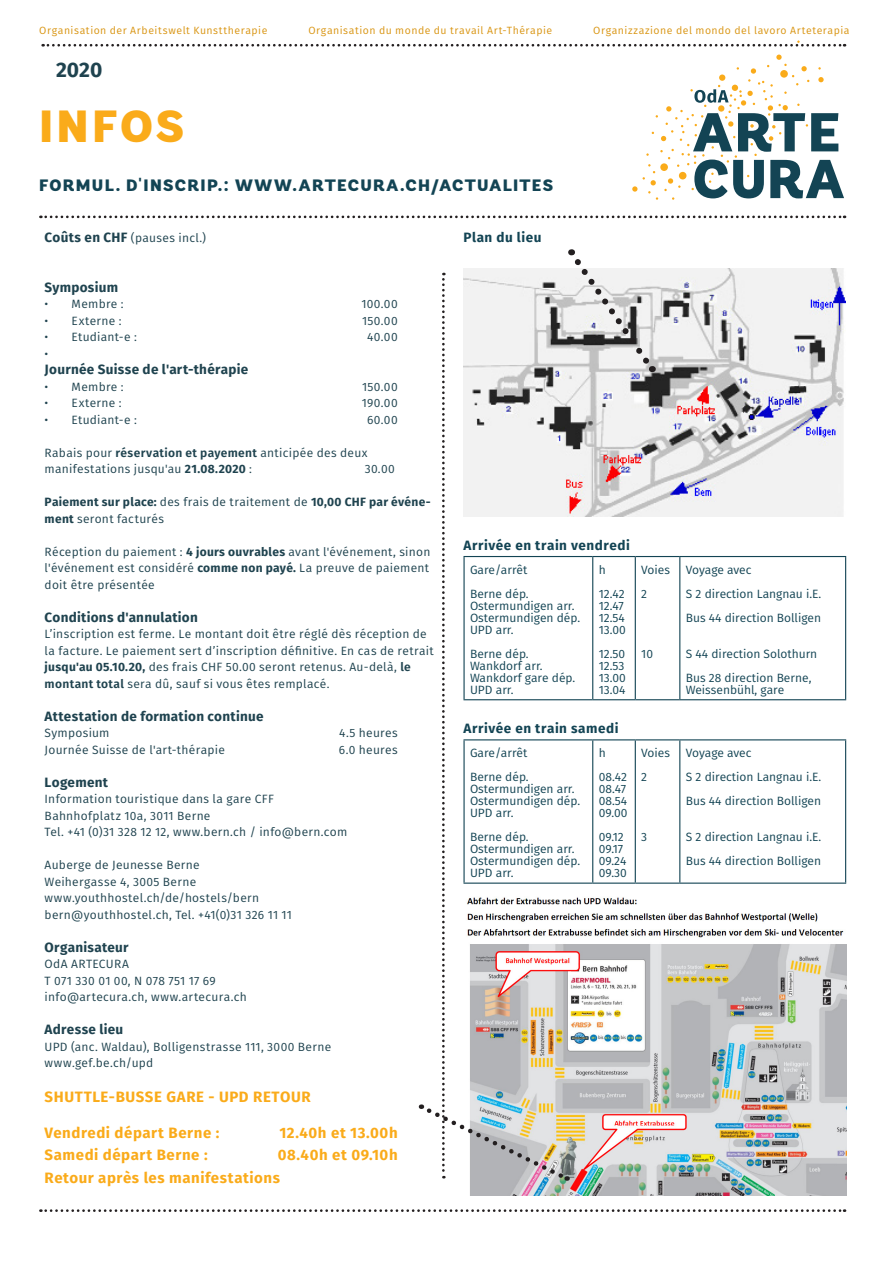
<style>
.page{position:relative;width:893px;height:1263px;background:#fff}
.page>*{position:absolute;margin:0;border:0;box-sizing:border-box;transform-origin:0 0}
.COPY_Titel{font:900 45px "Andes";letter-spacing:.065em;color:#faab1a}
.Aufzählung{font:700 21px "Fira Sans";color:#1f434f}
.COPY_Titel-2{font:900 16.5px "Andes";letter-spacing:.08em;color:#134454}
.Aufzählung-2{font:700 15px "Fira Sans";letter-spacing:.035em;color:#faab1a}
.Aufzählung-3{font:700 13.5px "Fira Sans";letter-spacing:.02em;color:#1f434f}
.Aufzählung-4{font:700 13.5px "Fira Sans";letter-spacing:.04em;color:#134454}
.Aufzählung-5{font:12px/16.5px "Fira Sans";letter-spacing:.025em;color:#1f434f}
.t1{font:12px/12px "Fira Sans";color:#134454}
.Aufzählung-6{font:700 12px/16.5px "Fira Sans";letter-spacing:.025em;color:#1f434f}
.COPY_klein{font:10.5px "Fira Sans";letter-spacing:.05em;color:#d99512}
.s1{font-weight:700;font-size:13.5px}
.s2{font-weight:600}
.s3{font-weight:700}
.s4{font-weight:400}
</style>
<div class="page">
<svg style="left:632px;top:186px;width:5px;height:6px"></svg>
<svg style="left:643px;top:55px;width:201px;height:145px"></svg>
<svg style="left:40px;top:216px;width:805px;height:2px"></svg>
<svg style="left:40px;top:1209px;width:805px;height:3px"></svg>
<svg style="left:43px;top:41px;width:802px;height:6px"></svg>
<img style="left:657px;top:268px;width:188px;height:249px">
<hr style="left:635px;top:556px;width:45px;height:1px;background:#134454">
<hr style="left:680px;top:556px;width:166px;height:1px;background:#134454">
<hr style="left:679px;top:557px;width:1px;height:142px;background:#134454">
<hr style="left:845px;top:557px;width:1px;height:142px;background:#134454">
<hr style="left:635px;top:699px;width:45px;height:1px;background:#134454">
<hr style="left:680px;top:699px;width:166px;height:1px;background:#134454">
<hr style="left:635px;top:739px;width:45px;height:1px;background:#134454">
<hr style="left:680px;top:739px;width:166px;height:1px;background:#134454">
<hr style="left:679px;top:740px;width:1px;height:142px;background:#134454">
<hr style="left:845px;top:740px;width:1px;height:142px;background:#134454">
<hr style="left:635px;top:882px;width:45px;height:2px;background:#134454">
<hr style="left:680px;top:882px;width:166px;height:2px;background:#134454">
<img style="left:470px;top:913px;width:376px;height:283px">
<svg style="left:421px;top:249px;width:236px;height:933px"></svg>
<p class="COPY_klein" style="left:39px;top:23px;width:230px">Organisation der Arbeitswelt Kunsttherapie</p>
<p class="COPY_klein" style="left:308px;top:23px;width:245px">Organisation du monde du travail Art-Thérapie</p>
<p class="COPY_klein" style="left:593px;top:23px;width:258px">Organizzazione del mondo del lavoro Arteterapia</p>
<p class="Aufzählung" style="left:56px;top:52px;width:48px">2020</p>
<p class="COPY_Titel" style="left:39px;top:97px;width:147px">INFOS</p>
<p class="COPY_Titel-2" style="left:39px;top:174px;width:516px">FORMUL. D'INSCRIP.: WWW.ARTECURA.CH/ACTUALITES</p>
<p class="Aufzählung-5" style="left:45px;top:230px;width:163px"><span class="s1">Coûts en CHF</span> (pauses incl.)</p>
<p class="Aufzählung-3" style="left:45px;top:276px;width:75px">Symposium</p>
<p class="Aufzählung-5" style="left:45px;top:296px;width:81px">• Membre :</p>
<p class="Aufzählung-5" style="left:361px;top:296px;width:38px">100.00</p>
<p class="Aufzählung-5" style="left:45px;top:312px;width:79px">• Externe :</p>
<p class="Aufzählung-5" style="left:362px;top:312px;width:37px">150.00</p>
<p class="Aufzählung-5" style="left:45px;top:329px;width:94px">• Etudiant-e :</p>
<p class="Aufzählung-5" style="left:367px;top:329px;width:32px">40.00</p>
<p class="Aufzählung-5" style="left:45px;top:345px;width:5px">•</p>
<p class="Aufzählung-3" style="left:45px;top:358px;width:205px">Journée Suisse de l'art-thérapie</p>
<p class="Aufzählung-5" style="left:45px;top:378px;width:81px">• Membre :</p>
<p class="Aufzählung-5" style="left:362px;top:378px;width:37px">150.00</p>
<p class="Aufzählung-5" style="left:45px;top:395px;width:79px">• Externe :</p>
<p class="Aufzählung-5" style="left:362px;top:395px;width:37px">190.00</p>
<p class="Aufzählung-5" style="left:45px;top:411px;width:94px">• Etudiant-e :</p>
<p class="Aufzählung-5" style="left:367px;top:411px;width:32px">60.00</p>
<p class="Aufzählung-5" style="left:45px;top:444px;width:324px">Rabais pour <span class="s2">réservation et payement</span> anticipée des deux manifestations jusqu'au <span class="s3">21.08.2020</span> :</p>
<p class="Aufzählung-5" style="left:365px;top:461px;width:32px">30.00</p>
<p class="Aufzählung-6" style="left:45px;top:493px;width:388px">Paiement sur place: <span class="s4">des frais de traitement de</span> 10,00 CHF par événe&shy;ment <span class="s4">seront facturés</span></p>
<p class="Aufzählung-5" style="left:45px;top:543px;width:387px;text-align:justify">Réception du paiement : <span class="s3">4 jours ouvrables</span> avant l'événement, sinon l'événement est considéré <span class="s3">comme non payé.</span> La preuve de paiement doit être présentée</p>
<p class="Aufzählung-3" style="left:45px;top:606px;width:155px">Conditions d'annulation</p>
<p class="Aufzählung-5" style="left:45px;top:626px;width:391px">L’inscription est ferme. Le montant doit être réglé dès réception de la facture. Le paiement sert d’inscription définitive. En cas de retrait <span class="s3">jusqu'au 05.10.20,</span> des frais CHF 50.00 seront retenus. Au-delà, <span class="s2">le montant total</span> sera dû, sauf si vous êtes remplacé.</p>
<p class="Aufzählung-3" style="left:45px;top:705px;width:220px">Attestation de formation continue</p>
<p class="Aufzählung-5" style="left:45px;top:725px;width:66px">Symposium</p>
<p class="Aufzählung-5" style="left:339px;top:725px;width:60px">4.5 heures</p>
<p class="Aufzählung-5" style="left:45px;top:741px;width:182px">Journée Suisse de l'art-thérapie</p>
<p class="Aufzählung-5" style="left:339px;top:741px;width:60px">6.0 heures</p>
<p class="Aufzählung-3" style="left:45px;top:771px;width:65px">Logement</p>
<p class="Aufzählung-5" style="left:45px;top:791px;width:231px">Information touristique dans la gare CFF</p>
<p class="Aufzählung-5" style="left:45px;top:807px;width:167px">Bahnhofplatz 10a, 3011 Berne</p>
<p class="Aufzählung-5" style="left:45px;top:824px;width:304px">Tel. +41 (0)31 328 12 12, www.bern.ch / info@bern.com</p>
<p class="Aufzählung-5" style="left:45px;top:857px;width:157px">Auberge de Jeunesse Berne</p>
<p class="Aufzählung-5" style="left:45px;top:873px;width:153px">Weihergasse 4, 3005 Berne</p>
<p class="Aufzählung-5" style="left:45px;top:890px;width:216px">www.youthhostel.ch/de/hostels/bern</p>
<p class="Aufzählung-5" style="left:45px;top:906px;width:249px">bern@youthhostel.ch, Tel. +41(0)31 326 11 11</p>
<p class="Aufzählung-3" style="left:45px;top:936px;width:85px">Organisateur</p>
<p class="Aufzählung-5" style="left:45px;top:956px;width:86px">OdA ARTECURA</p>
<p class="Aufzählung-5" style="left:45px;top:972px;width:173px">T 071 330 01 00, N 078 751 17 69</p>
<p class="Aufzählung-5" style="left:45px;top:989px;width:204px">info@artecura.ch, www.artecura.ch</p>
<p class="Aufzählung-3" style="left:45px;top:1018px;width:80px">Adresse lieu</p>
<p class="Aufzählung-5" style="left:45px;top:1038px;width:288px">UPD (anc. Waldau), Bolligenstrasse 111, 3000 Berne www.gef.be.ch/upd</p>
<p class="Aufzählung-2" style="left:45px;top:1084px;width:268px">SHUTTLE-BUSSE GARE - UPD RETOUR</p>
<p class="Aufzählung-2" style="left:45px;top:1120px;width:176px">Vendredi départ Berne :</p>
<p class="Aufzählung-2" style="left:279px;top:1120px;width:120px">12.40h et 13.00h</p>
<p class="Aufzählung-2" style="left:45px;top:1142px;width:165px">Samedi départ Berne :</p>
<p class="Aufzählung-2" style="left:278px;top:1142px;width:121px">08.40h et 09.10h</p>
<p class="Aufzählung-2" style="left:45px;top:1165px;width:237px">Retour après les manifestations</p>
<p class="Aufzählung-4" style="left:463px;top:226px;width:79px">Plan du lieu</p>
<p class="Aufzählung-4" style="left:463px;top:534px;width:168px">Arrivée en train vendredi</p>
<p class="t1" style="left:470px;top:557px;width:60px;line-height:24px">Gare/arrêt<br>Berne dép.</p>
<p class="t1" style="left:470px;top:599px;width:112px">Ostermundigen arr.<br>Ostermundigen dép.<br>UPD arr.</p>
<p class="t1" style="left:470px;top:647px;width:107px">Berne dép.<br>Wankdorf arr.<br>Wankdorf gare dép.<br>UPD arr.</p>
<p class="t1" style="left:599px;top:557px;width:28px;line-height:24px">h<br>12.42</p>
<p class="t1" style="left:599px;top:599px;width:29px">12.47<br>12.54<br>13.00</p>
<p class="t1" style="left:599px;top:647px;width:29px">12.50<br>12.53<br>13.00<br>13.04</p>
<p class="Aufzählung-4" style="left:463px;top:717px;width:157px">Arrivée en train samedi</p>
<p class="t1" style="left:470px;top:741px;width:60px;line-height:24px">Gare/arrêt<br>Berne dép.</p>
<p class="t1" style="left:470px;top:783px;width:112px">Ostermundigen arr.<br>Ostermundigen dép.<br>UPD arr.</p>
<p class="t1" style="left:470px;top:831px;width:112px">Berne dép.<br>Ostermundigen arr.<br>Ostermundigen dép.<br>UPD arr.</p>
<p class="t1" style="left:599px;top:741px;width:30px;line-height:24px">h<br>08.42</p>
<p class="t1" style="left:599px;top:783px;width:30px">08.47<br>08.54<br>09.00</p>
<p class="t1" style="left:599px;top:831px;width:30px">09.12<br>09.17<br>09.24<br>09.30</p>
<p class="t1" style="left:641px;top:557px;width:30px;line-height:24px">Voies<br>2</p>
<p class="t1" style="left:641px;top:647px;width:13px">10</p>
<p class="t1" style="left:641px;top:741px;width:30px;line-height:24px">Voies<br>2</p>
<p class="t1" style="left:641px;top:831px;width:7px">3</p>
<p class="t1" style="left:686px;top:557px;width:137px;line-height:24px">Voyage avec<br>S 2 direction Langnau i.E.</p>
<p class="t1" style="left:686px;top:611px;width:137px">Bus 44 direction Bolligen</p>
<p class="t1" style="left:686px;top:641px;width:133px;line-height:24px">S 44 direction Solothurn<br>Bus 28 direction Berne,</p>
<p class="t1" style="left:686px;top:683px;width:100px">Weissenbühl, gare</p>
<p class="t1" style="left:686px;top:741px;width:137px;line-height:24px">Voyage avec<br>S 2 direction Langnau i.E.</p>
<p class="t1" style="left:686px;top:795px;width:137px">Bus 44 direction Bolligen</p>
<p class="t1" style="left:686px;top:825px;width:137px;line-height:24px">S 2 direction Langnau i.E.<br>Bus 44 direction Bolligen</p>
</div>
